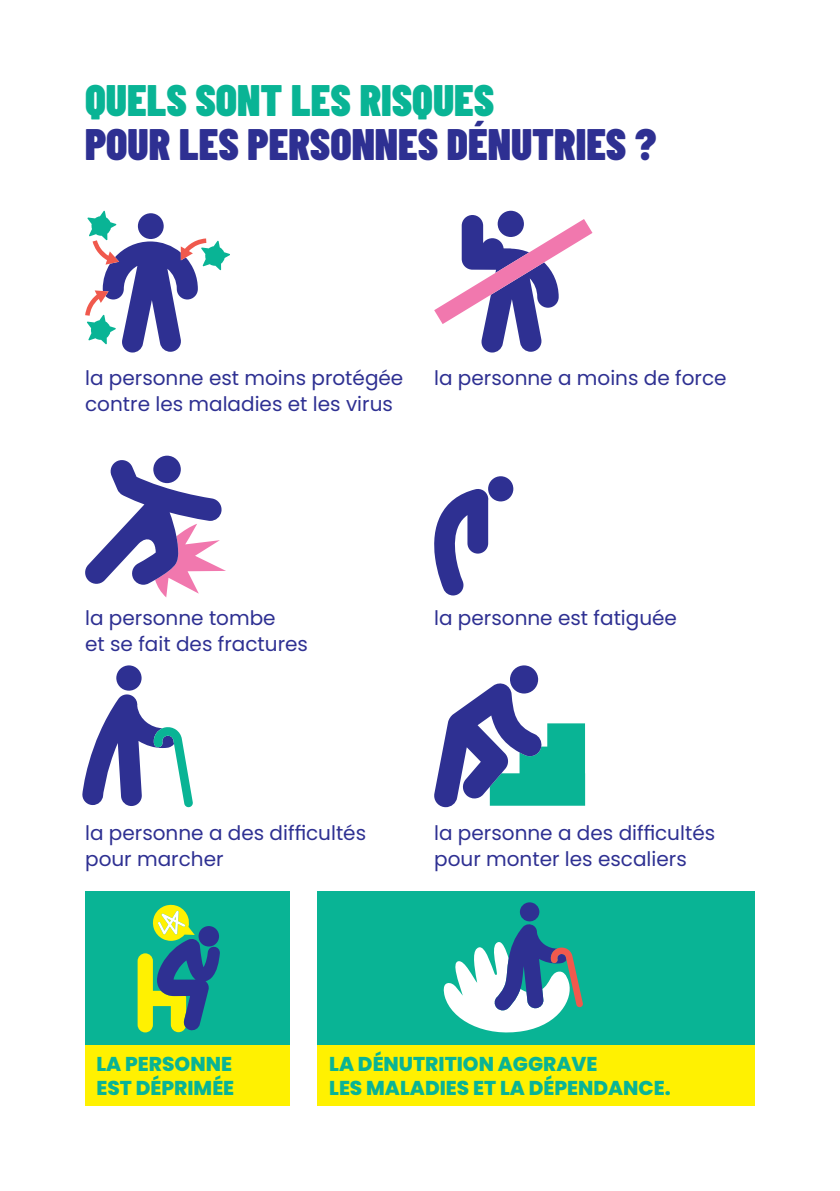
<style>
.page{position:relative;width:840px;height:1191px;background:#fff}
.page>*{position:absolute;margin:0;border:0;box-sizing:border-box;transform-origin:0 0}
.t1{font:900 44px "Barlow Condensed";color:#2e3092}
.t2{font:900 44px "Barlow Condensed";color:#09b495}
.t3{font:20px/26px "Poppins";color:#2e3092}
.t4{font:800 20px/24px "Poppins";color:#09b495}
</style>
<div class="page">
<div style="left:317px;top:891px;width:437px;height:170px;background:#09b495"></div>
<div style="left:85px;top:891px;width:204px;height:184px;background:#09b495"></div>
<div style="left:317px;top:1045px;width:437px;height:61px;background:#fff101"></div>
<div style="left:85px;top:1045px;width:204px;height:61px;background:#fff101"></div>
<svg style="left:85px;top:210px;width:145px;height:142px"></svg>
<div style="left:487px;top:476px;width:26px;height:25px;background:#2e3092;border-radius:50%"></div>
<svg style="left:434px;top:488px;width:54px;height:107px"></svg>
<svg style="left:434px;top:683px;width:150px;height:124px"></svg>
<div style="left:509px;top:665px;width:29px;height:28px;background:#2e3092;border-radius:50%"></div>
<div style="left:116px;top:665px;width:26px;height:26px;background:#2e3092;border-radius:50%"></div>
<svg style="left:82px;top:694px;width:111px;height:113px"></svg>
<svg style="left:85px;top:460px;width:141px;height:137px"></svg>
<div style="left:153px;top:455px;width:28px;height:28px;background:#2e3092;border-radius:50%"></div>
<svg style="left:137px;top:904px;width:83px;height:128px"></svg>
<div style="left:519px;top:902px;width:20px;height:19px;background:#2e3092;border-radius:50%"></div>
<svg style="left:443px;top:924px;width:140px;height:109px"></svg>
<svg style="left:497px;top:210px;width:27px;height:27px"></svg>
<svg style="left:434px;top:215px;width:158px;height:137px"></svg>
<div style="left:480px;top:238px;width:23px;height:23px;background:#2e3092;border-radius:50%"></div>
<h1 class="t2" style="left:85px;top:69px;width:410px">QUELS SONT LES RISQUES</h1>
<h1 class="t1" style="left:85px;top:113px;width:572px">POUR LES PERSONNES DÉNUTRIES ?</h1>
<p class="t3" style="left:85px;top:365px;width:319px">la personne est moins protégée contre les maladies et les virus</p>
<p class="t3" style="left:434px;top:365px;width:294px">la personne a moins de force</p>
<p class="t3" style="left:85px;top:605px;width:224px">la personne tombe<br>et se fait des fractures</p>
<p class="t3" style="left:85px;top:819px;width:282px">la personne a des difficultés pour marcher</p>
<p class="t3" style="left:434px;top:605px;width:244px">la personne est fatiguée</p>
<p class="t3" style="left:434px;top:819px;width:282px">la personne a des difficultés pour monter les escaliers</p>
<p class="t4" style="left:96px;top:1051px;width:139px">LA PERSONNE<br>EST DÉPRIMÉE</p>
<p class="t4" style="left:329px;top:1051px;width:343px">LA DÉNUTRITION AGGRAVE<br>LES MALADIES ET LA DÉPENDANCE.</p>
</div>
